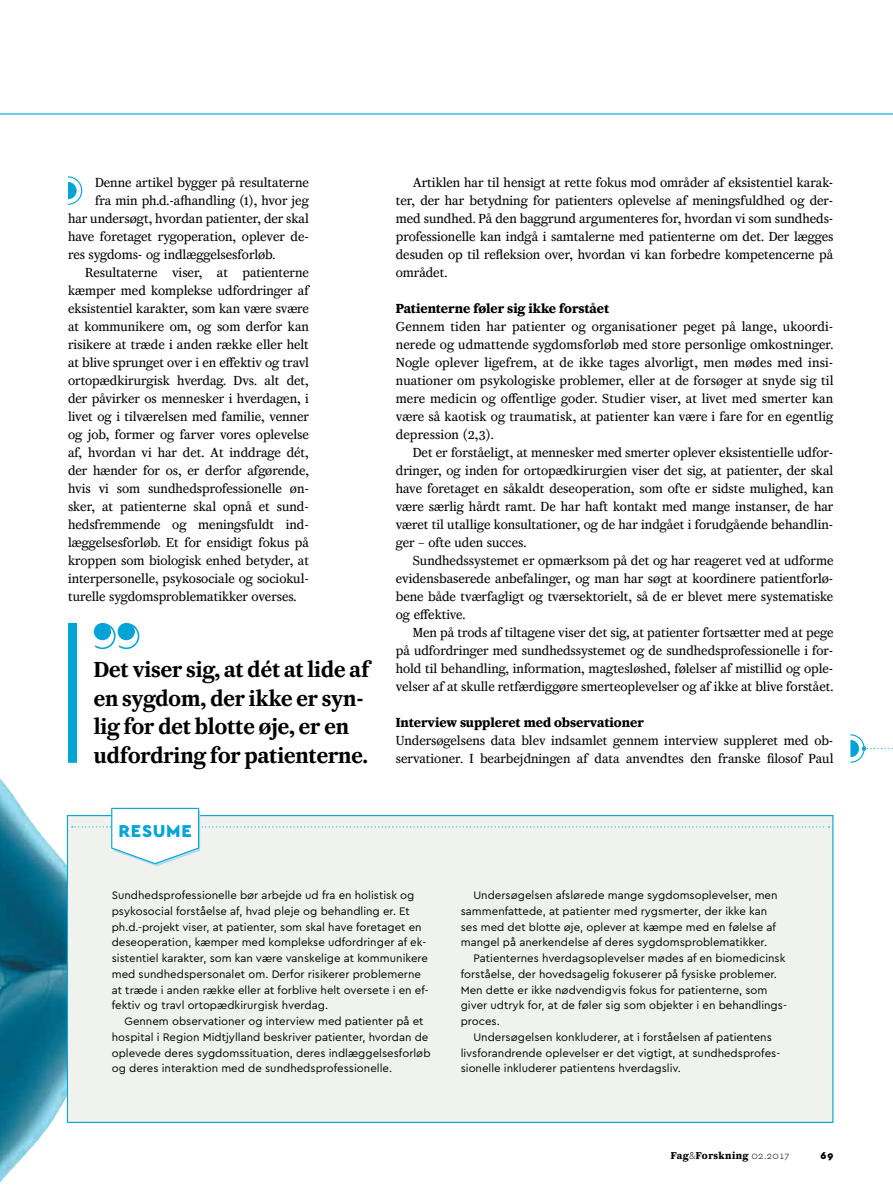
<style>
.page{position:relative;width:893px;height:1191px;background:#fff}
.page>*{position:absolute;margin:0;border:0;box-sizing:border-box;transform-origin:0 0}
.t1{font:600 24px/28.5px "Caponi Display";letter-spacing:-.005em;color:#000}
.t2{font:900 18px "Cera Pro";letter-spacing:.04em;color:#00a4d6}
.t3{font:13.8px/18px "Caponi Text";color:#000;text-align:justify}
.t4{font:700 13.8px "Caponi Text";letter-spacing:-.005em;color:#000}
.t5{font:11.4px/15.8px "Cera Pro";color:#000}
.t6{font:700 10.5px "Caponi Text";letter-spacing:.035em;color:#000}
.t7{font:900 10.5px "Cera Pro";color:#000}
.s1{font-family:"Cera Stencil Pro";font-weight:300}
.s2{font-family:"Cera Pro";font-weight:300;font-size:9.75px}
</style>
<div class="page">
<hr style="left:0;top:113px;width:893px;height:2px;background:#00a4d6">
<svg style="left:68px;top:176px;width:14px;height:29px"></svg>
<svg style="left:850px;top:734px;width:43px;height:29px"></svg>
<img style="left:0;top:622px;width:140px;height:561px">
<div style="left:67px;top:815px;width:766px;height:308px;background:#f0f3ed;border:1px solid #00a4d6"></div>
<svg style="left:72px;top:807px;width:758px;height:59px"></svg>
<p class="t3" style="left:95px;top:172px;width:215px">Denne artikel bygger på resultaterne</p>
<p class="t3" style="left:95px;top:190px;width:215px">fra min ph.d.-afhandling (1), hvor jeg</p>
<p class="t3" style="left:68px;top:208px;width:242px">har undersøgt, hvordan patienter, der skal</p>
<p class="t3" style="left:68px;top:226px;width:242px">have foretaget rygoperation, oplever de-</p>
<p class="t3" style="left:68px;top:244px;width:209px">res sygdoms- og indlæggelsesforløb.</p>
<p class="t3" style="left:85px;top:262px;width:225px">Resultaterne viser, at patienterne</p>
<p class="t3" style="left:68px;top:280px;width:242px">kæmper med komplekse udfordringer af</p>
<p class="t3" style="left:68px;top:298px;width:242px">eksistentiel karakter, som kan være svære</p>
<p class="t3" style="left:68px;top:316px;width:242px">at kommunikere om, og som derfor kan</p>
<p class="t3" style="left:68px;top:334px;width:242px">risikere at træde i anden række eller helt</p>
<p class="t3" style="left:68px;top:352px;width:242px">at blive sprunget over i en effektiv og travl</p>
<p class="t3" style="left:68px;top:370px;width:242px">ortopædkirurgisk hverdag. Dvs. alt det,</p>
<p class="t3" style="left:68px;top:388px;width:242px">der påvirker os mennesker i hverdagen, i</p>
<p class="t3" style="left:68px;top:406px;width:242px">livet og i tilværelsen med familie, venner</p>
<p class="t3" style="left:68px;top:424px;width:242px">og job, former og farver vores oplevelse</p>
<p class="t3" style="left:68px;top:442px;width:242px">af, hvordan vi har det. At inddrage dét,</p>
<p class="t3" style="left:68px;top:460px;width:242px">der hænder for os, er derfor afgørende,</p>
<p class="t3" style="left:68px;top:478px;width:242px">hvis vi som sundhedsprofessionelle øn-</p>
<p class="t3" style="left:68px;top:496px;width:242px">sker, at patienterne skal opnå et sund-</p>
<p class="t3" style="left:68px;top:514px;width:242px">hedsfremmende og meningsfuldt ind-</p>
<p class="t3" style="left:68px;top:532px;width:242px">læggelsesforløb. Et for ensidigt fokus på</p>
<p class="t3" style="left:68px;top:550px;width:242px">kroppen som biologisk enhed betyder, at</p>
<p class="t3" style="left:68px;top:568px;width:242px">interpersonelle, psykosociale og sociokul-</p>
<p class="t3" style="left:68px;top:586px;width:230px">turelle sygdomsproblematikker overses.</p>
<h1 class="t1" style="left:94px;top:654px;width:277px">Det viser sig, at dét at lide af en sygdom, der ikke er syn&shy;lig for det blotte øje, er en udfordring for patienterne.</h1>
<h2 class="t2" style="left:118px;top:819px;width:75px">RESUME</h2>
<p class="t3" style="left:396px;top:172px;width:439px;text-indent:17px">Artiklen har til hensigt at rette fokus mod områder af eksistentiel karak&shy;ter, der har betydning for patienters oplevelse af meningsfuldhed og der&shy;med sundhed. På den baggrund argumenteres for, hvordan vi som sundheds&shy;professionelle kan indgå i samtalerne med patienterne om det. Der lægges desuden op til refleksion over, hvordan vi kan forbedre kompetencerne på området.</p>
<p class="t4" style="left:396px;top:297px;width:215px">Patienterne føler sig ikke forstået</p>
<p class="t3" style="left:396px;top:316px;width:439px">Gennem tiden har patienter og organisationer peget på lange, ukoordi&shy;nerede og udmattende sygdomsforløb med store personlige omkostninger.<br>Nogle oplever ligefrem, at de ikke tages alvorligt, men mødes med insi&shy;nuationer om psykologiske problemer, eller at de forsøger at snyde sig til mere medicin og offentlige goder. Studier viser, at livet med smerter kan være så kaotisk og traumatisk, at patienter kan være i fare for en egentlig depression (2,3).</p>
<p class="t3" style="left:396px;top:442px;width:439px;text-indent:17px">Det er forståeligt, at mennesker med smerter oplever eksistentielle udfor&shy;dringer, og inden for ortopædkirurgien viser det sig, at patienter, der skal have foretaget en såkaldt deseoperation, som ofte er sidste mulighed, kan være særlig hårdt ramt. De har haft kontakt med mange instanser, de har været til utallige konsultationer, og de har indgået i forudgående behandlin&shy;ger – ofte uden succes.</p>
<p class="t3" style="left:396px;top:550px;width:439px;text-indent:17px">Sundhedssystemet er opmærksom på det og har reageret ved at udforme evidensbaserede anbefalinger, og man har søgt at koordinere patientforlø&shy;bene både tværfagligt og tværsektorielt, så de er blevet mere systematiske og effektive.</p>
<p class="t3" style="left:396px;top:622px;width:439px;text-indent:17px">Men på trods af tiltagene viser det sig, at patienter fortsætter med at pege på udfordringer med sundhedssystemet og de sundhedsprofessionelle i for&shy;hold til behandling, information, magtesløshed, følelser af mistillid og ople&shy;velser af at skulle retfærdiggøre smerteoplevelser og af ikke at blive forstået.</p>
<p class="t4" style="left:396px;top:711px;width:250px">Interview suppleret med observationer</p>
<p class="t3" style="left:396px;top:730px;width:439px">Undersøgelsens data blev indsamlet gennem interview suppleret med ob&shy;servationer. I bearbejdningen af data anvendtes den franske filosof Paul</p>
<p class="t5" style="left:112px;top:887px;width:319px">Sundhedsprofessionelle bør arbejde ud fra en holistisk og psykosocial forståelse af, hvad pleje og behandling er. Et ph.d.-projekt viser, at patienter, som skal have foretaget en deseoperation, kæmper med komplekse udfordringer af ek&shy;sistentiel karakter, som kan være vanskelige at kommunikere med sundhedspersonalet om. Derfor risikerer problemerne at træde i anden række eller at forblive helt oversete i en ef&shy;fektiv og travl ortopædkirurgisk hverdag.</p>
<p class="t5" style="left:112px;top:1013px;width:320px;text-indent:13px">Gennem observationer og interview med patienter på et hospital i Region Midtjylland beskriver patienter, hvordan de oplevede deres sygdomssituation, deres indlæggelsesforløb og deres interaktion med de sundhedsprofessionelle.</p>
<p class="t5" style="left:473px;top:887px;width:306px">Undersøgelsen afslørede mange sygdomsoplevelser, men</p>
<p class="t5" style="left:461px;top:902px;width:308px">sammenfattede, at patienter med rygsmerter, der ikke kan</p>
<p class="t5" style="left:461px;top:918px;width:317px">ses med det blotte øje, oplever at kæmpe med en følelse af</p>
<p class="t5" style="left:461px;top:934px;width:308px">mangel på anerkendelse af deres sygdomsproblematikker.</p>
<p class="t5" style="left:473px;top:950px;width:314px">Patienternes hverdagsoplevelser mødes af en biomedicinsk</p>
<p class="t5" style="left:461px;top:965px;width:318px">forståelse, der hovedsagelig fokuserer på fysiske problemer.</p>
<p class="t5" style="left:461px;top:981px;width:308px">Men dette er ikke nødvendigvis fokus for patienterne, som</p>
<p class="t5" style="left:461px;top:997px;width:328px">giver udtryk for, at de føler sig som objekter i en behandlings-</p>
<p class="t5" style="left:461px;top:1013px;width:41px">proces.</p>
<p class="t5" style="left:473px;top:1028px;width:300px">Undersøgelsen konkluderer, at i forståelsen af patientens</p>
<p class="t5" style="left:461px;top:1044px;width:321px">livsforandrende oplevelser er det vigtigt, at sundhedsprofes-</p>
<p class="t5" style="left:461px;top:1060px;width:222px">sionelle inkluderer patientens hverdagsliv.</p>
<p class="t6" style="left:671px;top:1147px;width:120px">Fag<span class="s1">&amp;</span>Forskning <span class="s2">02.2017</span></p>
<p class="t7" style="left:820px;top:1148px;width:15px">69</p>
</div>
